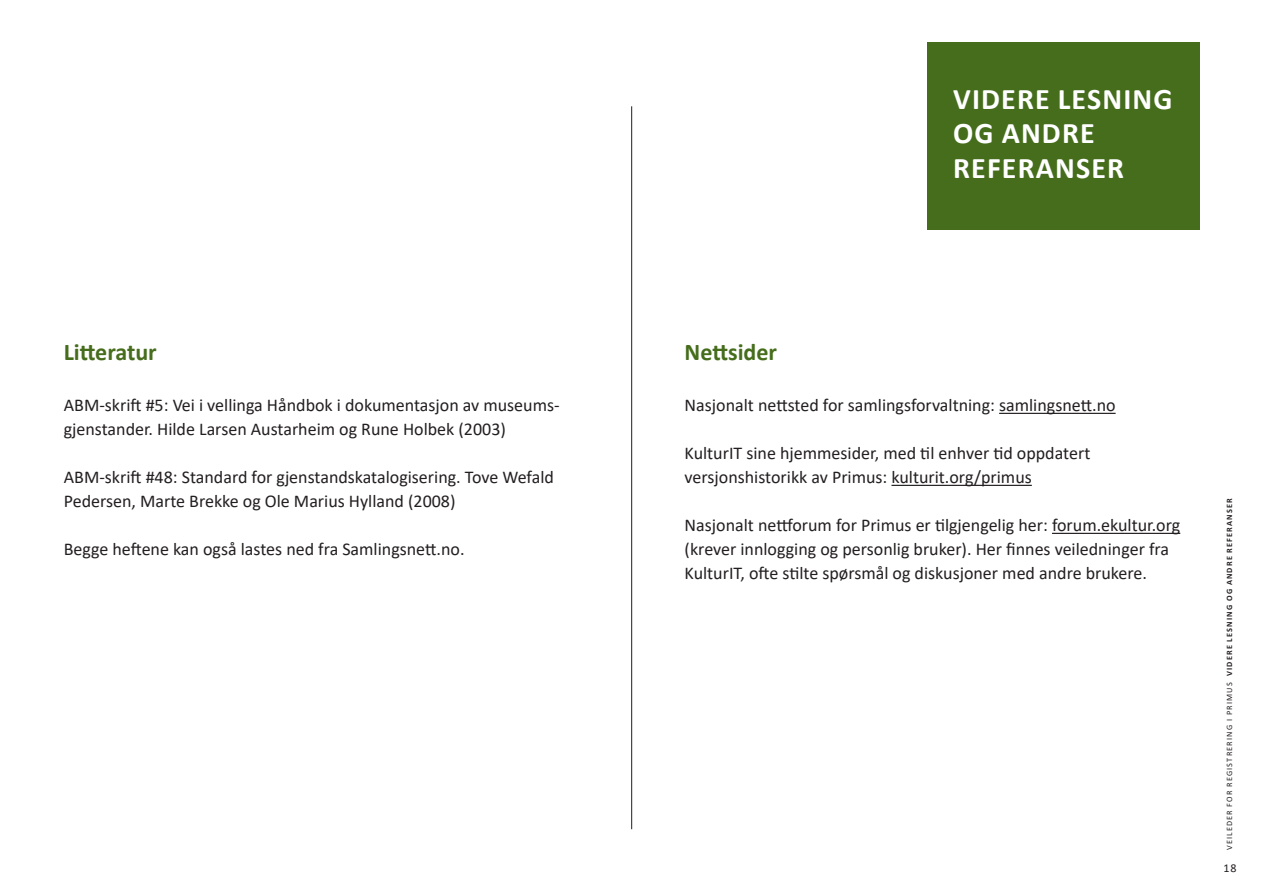
<style>
.page{position:relative;width:1263px;height:893px;background:#fff}
.page>*{position:absolute;margin:0;border:0;box-sizing:border-box;transform-origin:0 0}
.avsnitt{font:700 30px/34.5px "Calibri";letter-spacing:.04em;color:#fff}
.lite_avsnitt{font:700 24px "Calibri";color:#456d1c}
.brødtekst{font:18px/24px "Calibri";color:#231f20}
.t1{font:12px "Calibri";color:#231f20}
.t2{font:8.25px "Calibri";letter-spacing:.14em;color:#231f20}
.s1{font-weight:700}
</style>
<div class="page">
<hr style="left:631px;top:106px;width:1px;height:723px;background:#231f20">
<hr style="left:999px;top:413px;width:117px;height:1px;background:#231f20">
<hr style="left:891px;top:485px;width:141px;height:1px;background:#231f20">
<hr style="left:1052px;top:533px;width:128px;height:1px;background:#231f20">
<div style="left:927px;top:43px;width:272px;height:187px;background:#456d1c"></div>
<p class="lite_avsnitt" style="left:64px;top:335px;width:94px">Litteratur</p>
<p class="brødtekst" style="left:64px;top:393px;width:497px">ABM-skrift #5: Vei i vellinga Håndbok i dokumentasjon av museums&shy;gjenstander. Hilde Larsen Austarheim og Rune Holbek (2003)</p>
<p class="brødtekst" style="left:64px;top:465px;width:492px">ABM-skrift #48: Standard for gjenstandskatalogisering. Tove Wefald<br>Pedersen, Marte Brekke og Ole Marius Hylland (2008)</p>
<p class="brødtekst" style="left:64px;top:537px;width:402px">Begge heftene kan også lastes ned fra Samlingsnett.no.</p>
<p class="avsnitt" style="left:953px;top:81px;width:221px">VIDERE LESNING<br>OG ANDRE</p>
<p class="avsnitt" style="left:953px;top:150px;width:173px">REFERANSER</p>
<p class="lite_avsnitt" style="left:685px;top:335px;width:94px">Nettsider</p>
<p class="brødtekst" style="left:685px;top:393px;width:432px">Nasjonalt nettsted for samlingsforvaltning: samlingsnett.no</p>
<p class="brødtekst" style="left:685px;top:441px;width:407px">KulturIT sine hjemmesider, med til enhver tid oppdatert versjonshistorikk av Primus: kulturit.org/primus</p>
<p class="brødtekst" style="left:685px;top:513px;width:497px">Nasjonalt nettforum for Primus er tilgjengelig her: forum.ekultur.org (krever innlogging og personlig bruker). Her finnes veiledninger fra<br>KulturIT, ofte stilte spørsmål og diskusjoner med andre brukere.</p>
<p class="t2" style="left:1223px;top:850px;width:354px;rotate:-90deg">VEILEDER FOR REGISTRERING I PRIMUS <span class="s1">VIDERE LESNING OG ANDRE REFERANSER</span></p>
<p class="t1" style="left:1223px;top:860px;width:15px">18</p>
</div>
